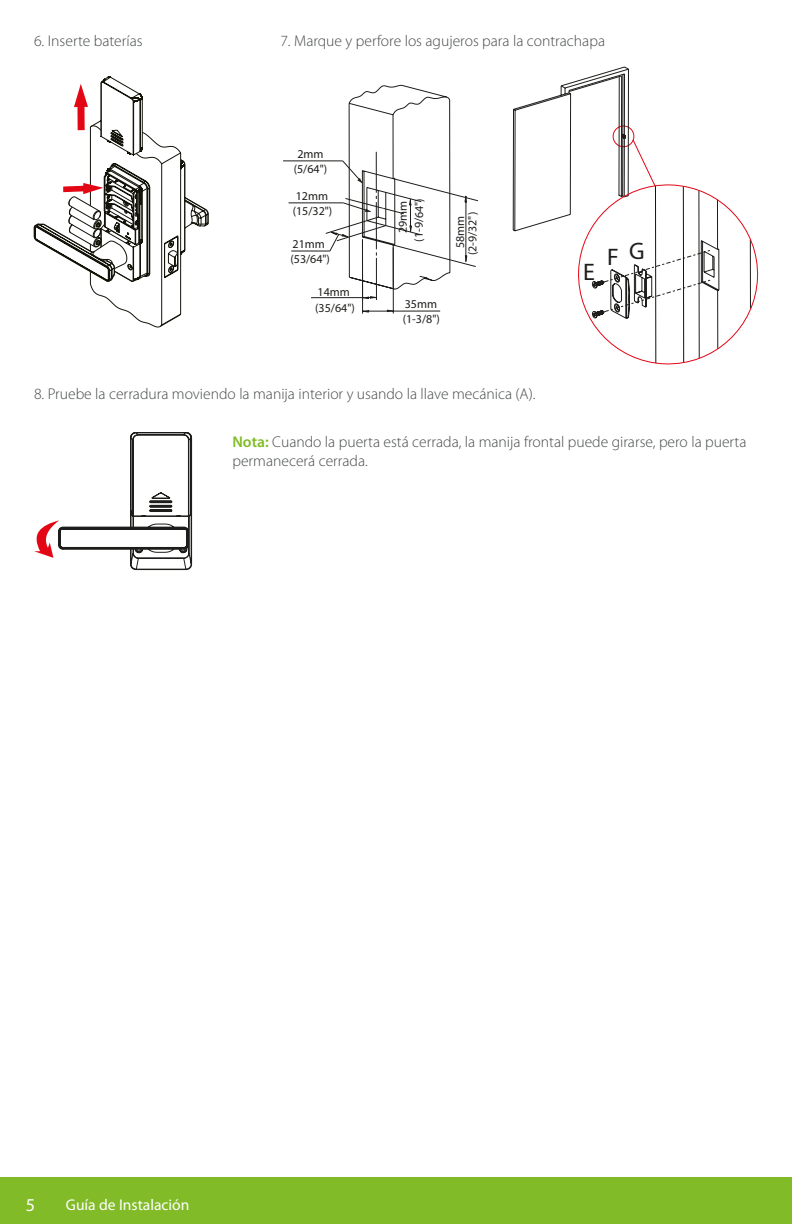
<style>
.page{position:relative;width:792px;height:1224px;background:#fff}
.page>*{position:absolute;margin:0;border:0;box-sizing:border-box;transform-origin:0 0}
.t1{font:24px "Myriad Pro";color:#1d1d1b}
.t2{font:18.2px "Myriad Pro";color:#fff}
.t3{font:300 15.6px/18.8px "Myriad Pro";color:#484a4a}
.t4{font:15.6px "Myriad Pro";color:#fff}
.t5{font:12px "Myriad Pro";color:#1d1d1b}
.s1{font-weight:600;color:#81bb27}
</style>
<div class="page">
<div style="left:0;top:1178px;width:792px;height:46px;background:#81bb27"></div>
<svg style="left:34px;top:77px;width:175px;height:251px"></svg>
<hr style="left:291px;top:251px;width:39px;height:1px;background:#1d1d1b">
<hr style="left:289px;top:203px;width:54px;height:1px;background:#1d1d1b">
<hr style="left:283px;top:161px;width:60px;height:1px;background:#1d1d1b">
<svg style="left:311px;top:84px;width:167px;height:230px"></svg>
<svg style="left:512px;top:66px;width:247px;height:299px"></svg>
<svg style="left:34px;top:432px;width:158px;height:138px"></svg>
<p class="t3" style="left:34px;top:31px;width:110px">6. Inserte baterías</p>
<p class="t3" style="left:280px;top:31px;width:326px">7. Marque y perfore los agujeros para la contrachapa</p>
<p class="t5" style="left:297px;top:146px;width:28px">2mm</p>
<p class="t5" style="left:294px;top:161px;width:35px">(5/64")</p>
<p class="t5" style="left:296px;top:188px;width:34px">12mm</p>
<p class="t5" style="left:293px;top:204px;width:41px">(15/32")</p>
<p class="t5" style="left:290px;top:251px;width:41px">(53/64")</p>
<p class="t5" style="left:315px;top:301px;width:41px">(35/64")</p>
<p class="t5" style="left:293px;top:237px;width:34px">21mm</p>
<p class="t5" style="left:318px;top:284px;width:34px">14mm</p>
<p class="t5" style="left:412px;top:242px;width:45px;rotate:-90deg">) "46/9-1(</p>
<p class="t5" style="left:396px;top:233px;width:34px;rotate:-90deg">29mm</p>
<p class="t5" style="left:465px;top:255px;width:45px;rotate:-90deg">) "23/9-2(</p>
<p class="t5" style="left:453px;top:248px;width:34px;rotate:-90deg">58mm</p>
<p class="t5" style="left:405px;top:296px;width:34px">35mm</p>
<p class="t5" style="left:403px;top:312px;width:39px">(1-3/8")</p>
<h1 class="t1" style="left:583px;top:257px;width:13px">E</h1>
<h1 class="t1" style="left:607px;top:239px;width:39px">F G</h1>
<p class="t3" style="left:34px;top:384px;width:503px">8. Pruebe la cerradura moviendo la manija interior y usando la llave mecánica (A).</p>
<p class="t3" style="left:232px;top:432px;width:516px"><span class="s1">Nota:</span> Cuando la puerta está cerrada, la manija frontal puede girarse, pero la puerta permanecerá cerrada.</p>
<p class="t2" style="left:26px;top:1193px;width:11px">5</p>
<p class="t4" style="left:66px;top:1195px;width:125px">Guía de Instalación</p>
</div>
